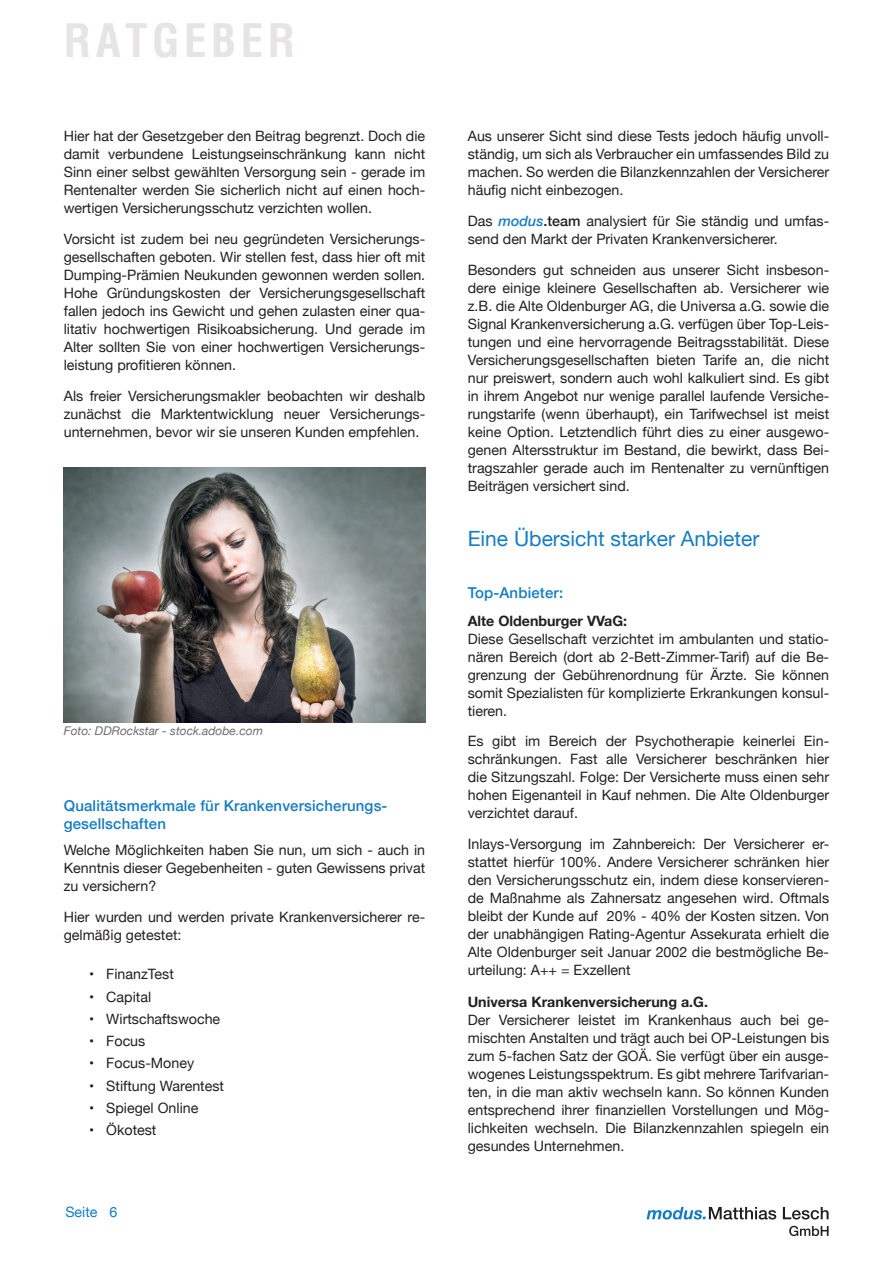
<style>
.page{position:relative;width:893px;height:1263px;background:#fff}
.page>*{position:absolute;margin:0;border:0;box-sizing:border-box;transform-origin:0 0}
.t1{font:700 condensed 45px "Helvetica";letter-spacing:.1em;color:#e6e4e5}
.t2{font:21px "Helvetica Neue";color:#177dc2}
.t3{font:500 15px/18px "Helvetica Neue";letter-spacing:.01em;color:#177dc2}
.t4{font:14.25px/18px "Helvetica Neue";color:#231f20;text-align:justify}
.t5{font:700 14.25px "Helvetica Neue";color:#231f20}
.t6{font:14.25px "Helvetica Neue";color:#147dc2}
.t7{font:italic 12px "Helvetica Neue";color:#6c6d70}
.s1{font-weight:500;font-style:italic;color:#177dc2}
.s2{font-weight:500}
</style>
<div class="page">
<svg style="left:789px;top:1226px;width:40px;height:10px"></svg>
<svg style="left:646px;top:1207px;width:182px;height:12px"></svg>
<img style="left:64px;top:467px;width:361px;height:255px">
<h1 class="t1" style="left:64px;top:11px;width:233px">RATGEBER</h1>
<p class="t4" style="left:64px;top:128px;width:363px">Hier hat der Gesetzgeber den Beitrag begrenzt. Doch die damit verbundene Leistungseinschränkung kann nicht Sinn einer selbst gewählten Versorgung sein - gerade im Rentenalter werden Sie sicherlich nicht auf einen hoch&shy;wertigen Versicherungsschutz verzichten wollen.</p>
<p class="t4" style="left:64px;top:231px;width:363px">Vorsicht ist zudem bei neu gegründeten Versicherungs&shy;gesellschaften geboten. Wir stellen fest, dass hier oft mit Dumping-Prämien Neukunden gewonnen werden sollen.<br>Hohe Gründungskosten der Versicherungsgesellschaft fallen jedoch ins Gewicht und gehen zulasten einer qua&shy;litativ hochwertigen Risikoabsicherung. Und gerade im Alter sollten Sie von einer hochwertigen Versicherungs&shy;leistung profitieren können.</p>
<p class="t4" style="left:64px;top:387px;width:363px">Als freier Versicherungsmakler beobachten wir deshalb zunächst die Marktentwicklung neuer Versicherungs&shy;unternehmen, bevor wir sie unseren Kunden empfehlen.</p>
<p class="t7" style="left:64px;top:722px;width:201px">Foto: DDRockstar - stock.adobe.com</p>
<p class="t3" style="left:64px;top:795px;width:325px">Qualitätsmerkmale für Krankenversicherungs&shy;gesellschaften</p>
<p class="t4" style="left:64px;top:842px;width:363px">Welche Möglichkeiten haben Sie nun, um sich - auch in Kenntnis dieser Gegebenheiten - guten Gewissens privat zu versichern?</p>
<p class="t4" style="left:64px;top:909px;width:363px">Hier wurden und werden private Krankenversicherer re&shy;gelmäßig getestet:</p>
<p class="t4" style="left:89px;top:966px;width:86px">• FinanzTest</p>
<p class="t4" style="left:89px;top:988px;width:63px">• Capital</p>
<p class="t4" style="left:89px;top:1010px;width:133px">• Wirtschaftswoche</p>
<p class="t4" style="left:89px;top:1033px;width:58px">• Focus</p>
<p class="t4" style="left:89px;top:1055px;width:106px">• Focus-Money</p>
<p class="t4" style="left:89px;top:1077px;width:136px">• Stiftung Warentest</p>
<p class="t4" style="left:89px;top:1099px;width:111px">• Spiegel Online</p>
<p class="t4" style="left:89px;top:1122px;width:69px">• Ökotest</p>
<p class="t6" style="left:65px;top:1202px;width:54px">Seite 6</p>
<p class="t4" style="left:468px;top:128px;width:363px">Aus unserer Sicht sind diese Tests jedoch häufig unvoll&shy;ständig, um sich als Verbraucher ein umfassendes Bild zu machen. So werden die Bilanzkennzahlen der Versicherer häufig nicht einbezogen.</p>
<p class="t4" style="left:468px;top:213px;width:363px">Das <span class="s1">modus</span><span class="s2">.team</span> analysiert für Sie ständig und umfas&shy;send den Markt der Privaten Krankenversicherer.</p>
<p class="t4" style="left:468px;top:261px;width:363px">Besonders gut schneiden aus unserer Sicht insbeson&shy;dere einige kleinere Gesellschaften ab. Versicherer wie z.B. die Alte Oldenburger AG, die Universa a.G. sowie die Signal Krankenversicherung a.G. verfügen über Top-Leis&shy;tungen und eine hervorragende Beitragsstabilität. Diese Versicherungsgesellschaften bieten Tarife an, die nicht nur preiswert, sondern auch wohl kalkuliert sind. Es gibt in ihrem Angebot nur wenige parallel laufende Versiche&shy;rungstarife (wenn überhaupt), ein Tarifwechsel ist meist keine Option. Letztendlich führt dies zu einer ausgewo&shy;genen Altersstruktur im Bestand, die bewirkt, dass Bei&shy;tragszahler gerade auch im Rentenalter zu vernünftigen Beiträgen versichert sind.</p>
<h2 class="t2" style="left:468px;top:523px;width:293px">Eine Übersicht starker Anbieter</h2>
<p class="t3" style="left:468px;top:582px;width:97px">Top-Anbieter:</p>
<p class="t5" style="left:468px;top:609px;width:161px">Alte Oldenburger VVaG:</p>
<p class="t4" style="left:468px;top:630px;width:363px">Diese Gesellschaft verzichtet im ambulanten und statio&shy;nären Bereich (dort ab 2-Bett-Zimmer-Tarif) auf die Be&shy;grenzung der Gebührenordnung für Ärzte. Sie können somit Spezialisten für komplizierte Erkrankungen konsul&shy;tieren.</p>
<p class="t4" style="left:468px;top:733px;width:363px">Es gibt im Bereich der Psychotherapie keinerlei Ein&shy;schränkungen. Fast alle Versicherer beschränken hier die Sitzungszahl. Folge: Der Versicherte muss einen sehr hohen Eigenanteil in Kauf nehmen. Die Alte Oldenburger verzichtet darauf.</p>
<p class="t4" style="left:468px;top:836px;width:363px">Inlays-Versorgung im Zahnbereich: Der Versicherer er&shy;stattet hierfür 100%. Andere Versicherer schränken hier den Versicherungsschutz ein, indem diese konservieren&shy;de Maßnahme als Zahnersatz angesehen wird. Oftmals bleibt der Kunde auf 20% - 40% der Kosten sitzen. Von der unabhängigen Rating-Agentur Assekurata erhielt die Alte Oldenburger seit Januar 2002 die bestmögliche Be&shy;urteilung: A++ = Exzellent</p>
<p class="t5" style="left:468px;top:991px;width:242px">Universa Krankenversicherung a.G.</p>
<p class="t4" style="left:468px;top:1012px;width:363px">Der Versicherer leistet im Krankenhaus auch bei ge&shy;mischten Anstalten und trägt auch bei OP-Leistungen bis zum 5-fachen Satz der GOÄ. Sie verfügt über ein ausge&shy;wogenes Leistungsspektrum. Es gibt mehrere Tarifvarian&shy;ten, in die man aktiv wechseln kann. So können Kunden entsprechend ihrer finanziellen Vorstellungen und Mög&shy;lichkeiten wechseln. Die Bilanzkennzahlen spiegeln ein gesundes Unternehmen.</p>
</div>
